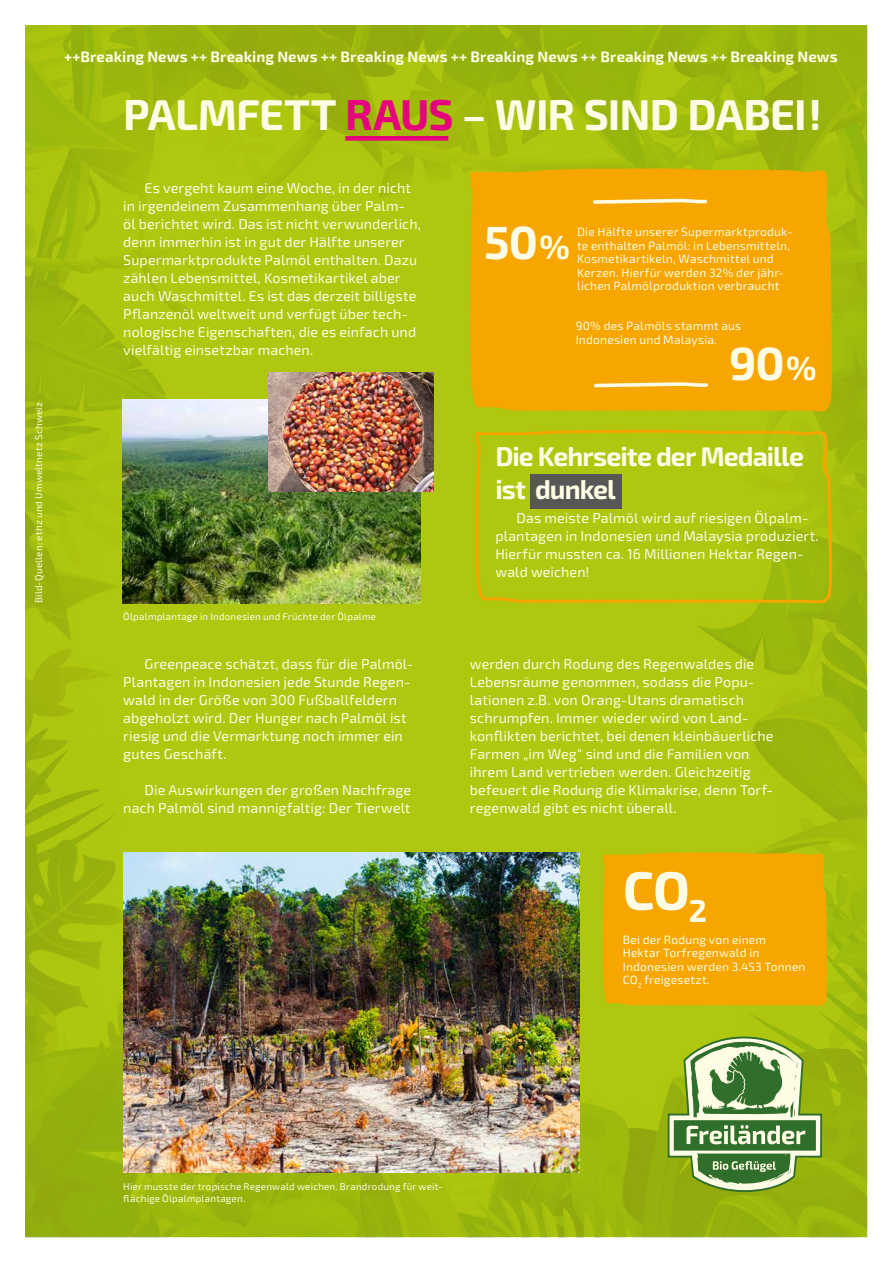
<style>
.page{position:relative;width:893px;height:1263px;background:#fff}
.page>*{position:absolute;margin:0;border:0;box-sizing:border-box;transform-origin:0 0}
.t1{font:700 54px "Exo 2";color:#fffce5}
.t2{font:700 48px "Exo 2";color:#e6007d}
.t3{font:700 46.5px "Exo 2";color:#fffce5}
.t4{font:700 43.05px "Exo 2";letter-spacing:-.02em;color:#fffce5}
.t5{font:700 27px/33px "Exo 2";letter-spacing:-.035em;color:#fffce5}
.t6{font:700 15px "Exo 2";letter-spacing:.005em;color:#fffce5}
.t7{font:14.25px/18px "Exo 2";letter-spacing:.005em;color:#fffce5}
.t8{font:12px/13.5px "Exo 2";letter-spacing:.015em;color:#fffce5}
.t9{font:9.75px/12px "Exo 2";letter-spacing:.02em;color:#fffce5}
.s1{color:#e6007d}
.s2{font-size:33.6px}
</style>
<div class="page">
<img style="left:26px;top:26px;width:841px;height:1211px">
<div style="left:464px;top:167px;width:369px;height:245px;background:#f7a600"></div>
<svg style="left:591px;top:197px;width:118px;height:9px"></svg>
<svg style="left:592px;top:381px;width:118px;height:8px"></svg>
<img style="left:123px;top:399px;width:298px;height:204px">
<img style="left:268px;top:373px;width:166px;height:118px">
<img style="left:123px;top:852px;width:457px;height:320px">
<div style="left:599px;top:851px;width:229px;height:155px;background:#f7a600"></div>
<svg style="left:668px;top:1034px;width:154px;height:158px;background:#8fae5f"></svg>
<svg style="left:468px;top:428px;width:363px;height:178px;background:#acbe11"></svg>
<p class="t9" style="left:32px;top:603px;width:203px;rotate:-90deg">Bild-Quellen: ethz und Umweltnetz Schweiz</p>
<p class="t6" style="left:64px;top:45px;width:775px">++Breaking News ++ Breaking News ++ Breaking News ++ Breaking News ++ Breaking News ++ Breaking News</p>
<h3 class="t4" style="left:123px;top:83px;width:700px">PALMFETT <span class="s1">RAUS</span> – WIR SIND DABEI!</h3>
<h2 class="t2" style="left:345px;top:83px;width:105px">_____</h2>
<p class="t7" style="left:123px;top:178px;width:299px;text-indent:21px">Es vergeht kaum eine Woche, in der nicht in irgendeinem Zusammenhang über Palm-<br>öl berichtet wird. Das ist nicht verwunderlich, denn immerhin ist in gut der Hälfte unserer Supermarktprodukte Palmöl enthalten. Dazu zählen Lebensmittel, Kosmetikartikel aber auch Waschmittel. Es ist das derzeit billigste Pflanzenöl weltweit und verfügt über tech&shy;nologische Eigenschaften, die es einfach und vielfältig einsetzbar machen.</p>
<h3 class="t3" style="left:484px;top:208px;width:87px">50<span class="s2">%</span></h3>
<p class="t8" style="left:577px;top:225px;width:217px">Die Hälfte unserer Supermarktproduk&shy;te enthalten Palmöl: in Lebensmitteln, Kosmetikartikeln, Waschmittel und Kerzen. Hierfür werden 32% der jähr&shy;lichen Palmölproduktion verbraucht</p>
<p class="t8" style="left:576px;top:319px;width:167px">90% des Palmöls stammt aus<br>Indonesien und Malaysia.</p>
<h3 class="t3" style="left:729px;top:329px;width:89px">90<span class="s2">%</span></h3>
<p class="t9" style="left:123px;top:610px;width:254px">Ölpalmplantage in Indonesien und Früchte der Ölpalme</p>
<p class="t7" style="left:123px;top:655px;width:291px;text-indent:21px">Greenpeace schätzt, dass für die Palmöl-Plantagen in Indonesien jede Stunde Regen&shy;wald in der Größe von 300 Fußballfeldern abgeholzt wird. Der Hunger nach Palmöl ist riesig und die Vermarktung noch immer ein gutes Geschäft.</p>
<p class="t7" style="left:123px;top:781px;width:289px;text-align:right">Die Auswirkungen der großen Nachfrage nach Palmöl sind mannigfaltig: Der Tierwelt</p>
<h3 class="t5" style="left:495px;top:438px;width:310px">Die Kehrseite der Medaille ist dunkel</h3>
<p class="t7" style="left:495px;top:509px;width:325px;text-indent:21px">Das meiste Palmöl wird auf riesigen Ölpalm&shy;plantagen in Indonesien und Malaysia produziert.<br>Hierfür mussten ca. 16 Millionen Hektar Regen&shy;wald weichen!</p>
<p class="t7" style="left:470px;top:655px;width:305px">werden durch Rodung des Regenwaldes die Lebensräume genommen, sodass die Popu&shy;lationen z.B. von Orang-Utans dramatisch schrumpfen. Immer wieder wird von Land&shy;konflikten berichtet, bei denen kleinbäuerliche Farmen „im Weg“ sind und die Familien von ihrem Land vertrieben werden. Gleichzeitig befeuert die Rodung die Klimakrise, denn Torf&shy;regenwald gibt es nicht überall.</p>
<h1 class="t1" style="left:623px;top:850px;width:86px">CO<sub>2</sub></h1>
<p class="t8" style="left:623px;top:932px;width:184px">Bei der Rodung von einem<br>Hektar Torfregenwald in<br>Indonesien werden 3.453 Tonnen<br>CO<sub>2</sub> freigesetzt.</p>
<p class="t9" style="left:123px;top:1180px;width:321px">Hier musste der tropische Regenwald weichen. Brandrodung für weit&shy;flächige Ölpalmplantagen.</p>
</div>
